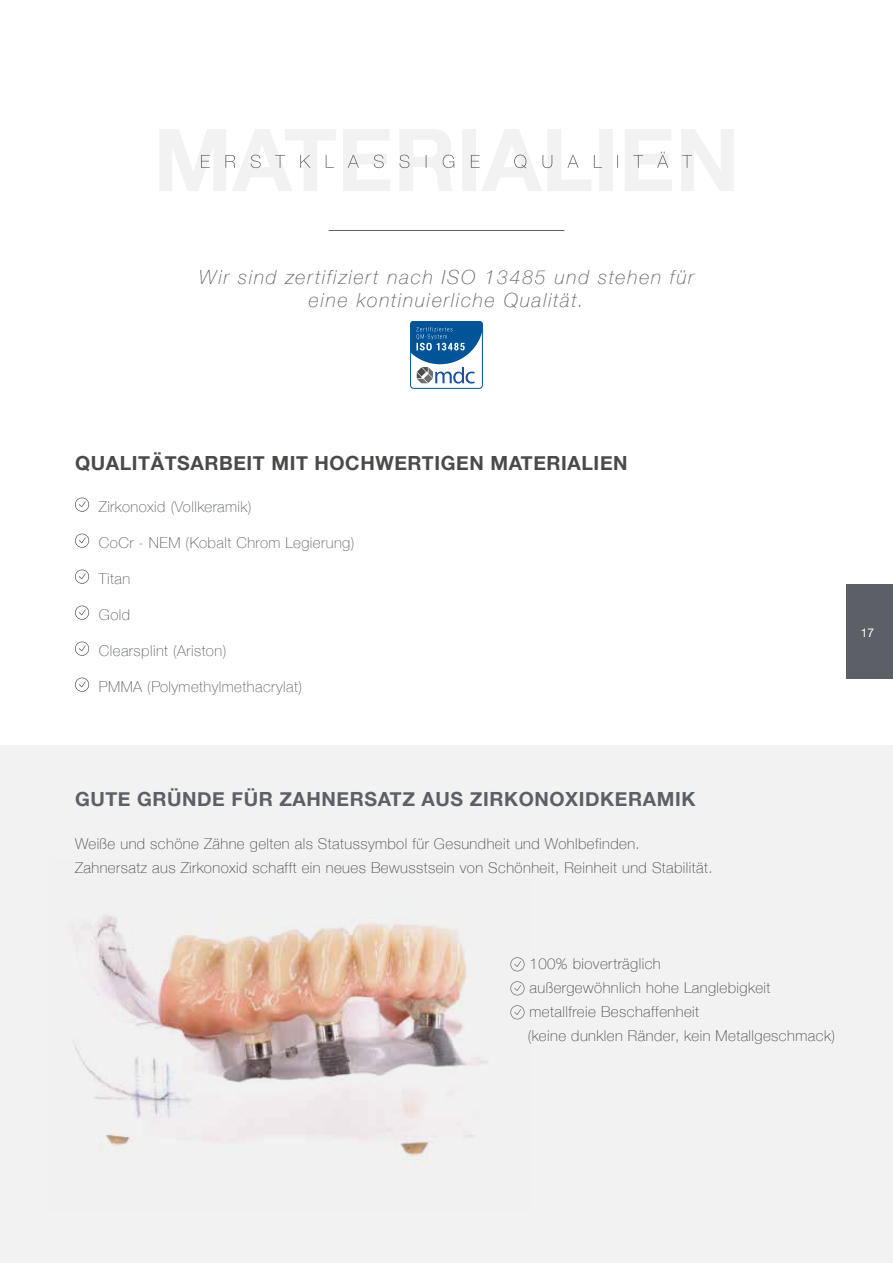
<style>
.page{position:relative;width:893px;height:1263px;background:#fff}
.page>*{position:absolute;margin:0;border:0;box-sizing:border-box;transform-origin:0 0}
.t1{font:italic 100 19.5px/23.4px "Helvetica Neue";letter-spacing:.09em;color:#5c6066;text-align:center}
.t2{font:700 19.5px "Helvetica Neue";letter-spacing:.03em;color:#5c6066}
.t3{font:700 19.5px "Helvetica Neue";letter-spacing:.03em;color:#4a4a49}
.t4{font:100 15px/24px "Helvetica Neue";letter-spacing:.03em;color:#4a4a49}
.t5{font:100 15px "Helvetica Neue";letter-spacing:.03em;color:#5c6066}
.t6{font:12px "Helvetica Neue";color:#fff}
</style>
<div class="page">
<svg style="left:160px;top:129px;width:573px;height:62px"></svg>
<svg style="left:75px;top:498px;width:14px;height:14px"></svg>
<svg style="left:75px;top:534px;width:14px;height:14px"></svg>
<svg style="left:75px;top:570px;width:14px;height:14px"></svg>
<svg style="left:75px;top:606px;width:14px;height:14px"></svg>
<svg style="left:75px;top:642px;width:14px;height:14px"></svg>
<svg style="left:75px;top:678px;width:14px;height:14px"></svg>
<div style="left:0;top:746px;width:893px;height:517px;background:#f2f2f2"></div>
<hr style="left:329px;top:230px;width:235px;height:1px;background:#5c6066">
<img style="left:73px;top:915px;width:452px;height:245px">
<div style="left:846px;top:584px;width:47px;height:95px;background:#5c6066"></div>
<svg style="left:510px;top:957px;width:14px;height:14px"></svg>
<svg style="left:510px;top:981px;width:14px;height:14px"></svg>
<svg style="left:510px;top:1005px;width:14px;height:14px"></svg>
<div style="left:410px;top:321px;width:73px;height:68px;border:1px solid #005497;border-radius:3px"></div>
<svg style="left:410px;top:321px;width:73px;height:63px"></svg>
<h1 class="t1" style="left:199px;top:264px;width:496px">Wir sind zertifiziert nach ISO 13485 und stehen für eine kontinuierliche Qualität.</h1>
<h1 class="t3" style="left:75px;top:447px;width:554px">QUALITÄTSARBEIT MIT HOCHWERTIGEN MATERIALIEN</h1>
<p class="t5" style="left:99px;top:495px;width:154px">Zirkonoxid (Vollkeramik)</p>
<p class="t5" style="left:99px;top:531px;width:257px">CoCr - NEM (Kobalt Chrom Legierung)</p>
<p class="t5" style="left:99px;top:567px;width:33px">Titan</p>
<p class="t5" style="left:99px;top:603px;width:33px">Gold</p>
<p class="t5" style="left:99px;top:639px;width:129px">Clearsplint (Ariston)</p>
<p class="t5" style="left:99px;top:675px;width:205px">PMMA (Polymethylmethacrylat)</p>
<p class="t6" style="left:861px;top:624px;width:15px">17</p>
<h1 class="t2" style="left:75px;top:784px;width:622px">GUTE GRÜNDE FÜR ZAHNERSATZ AUS ZIRKONOXIDKERAMIK</h1>
<p class="t4" style="left:75px;top:831px;width:639px">Weiße und schöne Zähne gelten als Statussymbol für Gesundheit und Wohlbefinden.<br>Zahnersatz aus Zirkonoxid schafft ein neues Bewusstsein von Schönheit, Reinheit und Stabilität.</p>
<p class="t4" style="left:528px;top:951px;width:309px">100% bioverträglich<br>außergewöhnlich hohe Langlebigkeit metallfreie Beschaffenheit<br>(keine dunklen Ränder, kein Metallgeschmack)</p>
</div>
